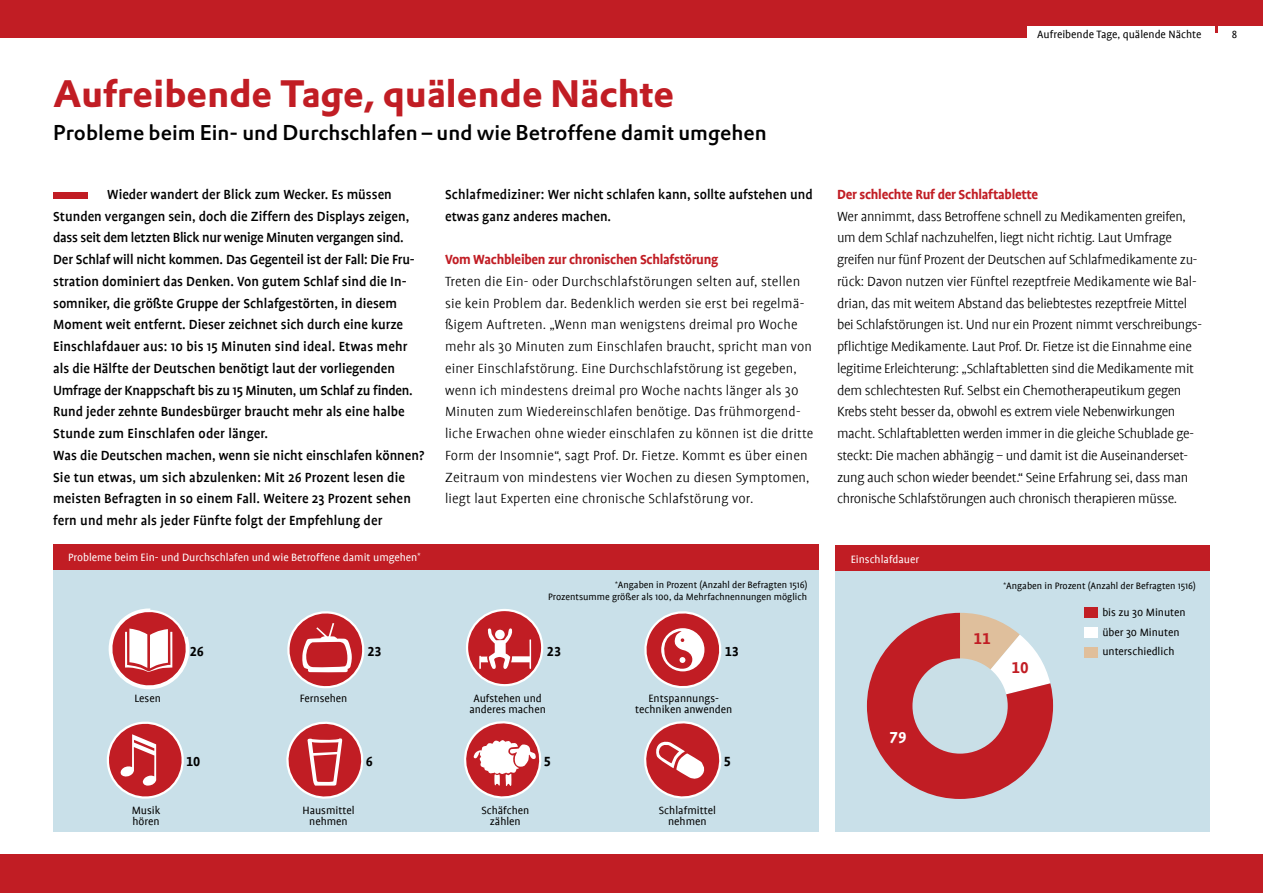
<style>
.page{position:relative;width:1263px;height:893px;background:#fff}
.page>*{position:absolute;margin:0;border:0;box-sizing:border-box;transform-origin:0 0}
.t1{font:700 37.5px "DTL Prokyon T";color:#c11d24}
.t2{font:21px "DTL Prokyon ST Medium";color:#000}
.t3{font:700 18px "Profile NO";color:#c11d24}
.t4{font:700 18px "Profile NO";color:#fff}
.t5{font:500 15px/21.8px "Profile";color:#000}
.t6{font:300 15px/21.8px "Profile";letter-spacing:-.02em;color:#000}
.t7{font:300 15px/21.8px "Profile";letter-spacing:.01em;color:#000}
.t8{font:700 15px "Profile";letter-spacing:-.02em;color:#c11d24}
.t9{font:700 15px "Profile NO";color:#000}
.t10{font:12px/10.5px "Profile";color:#000;text-align:center}
.t11{font:12px "Profile";color:#fff}
.t12{font:10.5px/12.1px "Profile";color:#000;text-align:right}
</style>
<div class="page">
<div style="left:53px;top:193px;width:34px;height:6px;background:#c11d24"></div>
<div style="left:0;top:26px;width:1026px;height:12px;background:#c11d24"></div>
<svg style="left:1215px;top:26px;width:3px;height:7px"></svg>
<div style="left:0;top:855px;width:1263px;height:38px;background:#c11d24"></div>
<div style="left:0;top:0;width:1263px;height:26px;background:#c11d24"></div>
<div style="left:53px;top:564px;width:765px;height:268px;background:#c9e0e9"></div>
<div style="left:836px;top:564px;width:374px;height:268px;background:#c9e0e9"></div>
<div style="left:53px;top:544px;width:765px;height:26px;background:#c11d24"></div>
<svg style="left:108px;top:608px;width:82px;height:82px"></svg>
<svg style="left:106px;top:721px;width:78px;height:78px"></svg>
<svg style="left:287px;top:611px;width:78px;height:78px"></svg>
<svg style="left:286px;top:721px;width:78px;height:78px"></svg>
<svg style="left:466px;top:609px;width:77px;height:77px"></svg>
<svg style="left:464px;top:721px;width:78px;height:78px"></svg>
<svg style="left:644px;top:611px;width:78px;height:78px"></svg>
<svg style="left:644px;top:721px;width:78px;height:78px"></svg>
<svg style="left:867px;top:613px;width:186px;height:186px"></svg>
<div style="left:836px;top:545px;width:374px;height:26px;background:#c11d24"></div>
<div style="left:912px;top:658px;width:96px;height:96px;background:#c9dfe7;border-radius:50%"></div>
<div style="left:1084px;top:608px;width:14px;height:10px;background:#c11e24"></div>
<div style="left:1084px;top:627px;width:14px;height:11px;background:#fff"></div>
<div style="left:1084px;top:647px;width:14px;height:10px;background:#e0bf9b"></div>
<h1 class="t1" style="left:53px;top:68px;width:623px">Aufreibende Tage, quälende Nächte</h1>
<h2 class="t2" style="left:53px;top:118px;width:715px">Probleme beim Ein- und Durchschlafen – und wie Betroffene damit umgehen</h2>
<p class="t5" style="left:53px;top:183px;width:373px;text-indent:54px">Wieder wandert der Blick zum Wecker. Es müssen Stunden vergangen sein, doch die Ziffern des Displays zeigen, dass seit dem letzten Blick nur wenige Minuten vergangen sind.<br>Der Schlaf will nicht kommen. Das Gegenteil ist der Fall: Die Fru&shy;stration dominiert das Denken. Von gutem Schlaf sind die In&shy;somniker, die größte Gruppe der Schlafgestörten, in diesem Moment weit entfernt. Dieser zeichnet sich durch eine kurze Einschlafdauer aus: 10 bis 15 Minuten sind ideal. Etwas mehr als die Hälfte der Deutschen benötigt laut der vorliegenden Umfrage der Knappschaft bis zu 15 Minuten, um Schlaf zu finden.<br>Rund jeder zehnte Bundesbürger braucht mehr als eine halbe Stunde zum Einschlafen oder länger.<br>Was die Deutschen machen, wenn sie nicht einschlafen können?<br>Sie tun etwas, um sich abzulenken: Mit 26 Prozent lesen die meisten Befragten in so einem Fall. Weitere 23 Prozent sehen fern und mehr als jeder Fünfte folgt der Empfehlung der</p>
<p class="t5" style="left:445px;top:183px;width:369px">Schlafmediziner: Wer nicht schlafen kann, sollte aufstehen und etwas ganz anderes machen.</p>
<p class="t8" style="left:445px;top:251px;width:275px">Vom Wachbleiben zur chronischen Schlafstörung</p>
<p class="t7" style="left:445px;top:271px;width:370px">Treten die Ein- oder Durchschlafstörungen selten auf, stellen sie kein Problem dar. Bedenklich werden sie erst bei regelmä&shy;ßigem Auftreten. „Wenn man wenigstens dreimal pro Woche mehr als 30 Minuten zum Einschlafen braucht, spricht man von einer Einschlafstörung. Eine Durchschlafstörung ist gegeben, wenn ich mindestens dreimal pro Woche nachts länger als 30<br>Minuten zum Wiedereinschlafen benötige. Das frühmorgend&shy;liche Erwachen ohne wieder einschlafen zu können ist die dritte Form der Insomnie“, sagt Prof. Dr. Fietze. Kommt es über einen Zeitraum von mindestens vier Wochen zu diesen Symptomen, liegt laut Experten eine chronische Schlafstörung vor.</p>
<p class="t11" style="left:68px;top:551px;width:354px">Probleme beim Ein- und Durchschlafen und wie Betroffene damit umgehen<sup>*</sup></p>
<p class="t12" style="left:548px;top:579px;width:261px"><sup>*</sup>Angaben in Prozent (Anzahl der Befragten 1516)<br>Prozentsumme größer als 100, da Mehrfachnennungen möglich</p>
<p class="t9" style="left:190px;top:644px;width:16px">26</p>
<p class="t9" style="left:367px;top:644px;width:16px">23</p>
<p class="t9" style="left:547px;top:644px;width:16px">23</p>
<p class="t9" style="left:725px;top:644px;width:16px">13</p>
<p class="t10" style="left:134px;top:693px;width:28px">Lesen</p>
<p class="t10" style="left:300px;top:693px;width:49px">Fernsehen</p>
<p class="t10" style="left:469px;top:693px;width:78px">Aufstehen und anderes machen</p>
<p class="t10" style="left:635px;top:693px;width:99px">Entspannungs&shy;techniken anwenden</p>
<p class="t9" style="left:186px;top:754px;width:16px">10</p>
<p class="t9" style="left:366px;top:754px;width:9px">6</p>
<p class="t9" style="left:544px;top:754px;width:9px">5</p>
<p class="t9" style="left:724px;top:754px;width:9px">5</p>
<p class="t10" style="left:132px;top:805px;width:30px;text-align:left">Musik hören</p>
<p class="t10" style="left:302px;top:805px;width:54px">Hausmittel nehmen</p>
<p class="t10" style="left:481px;top:805px;width:49px">Schäfchen zählen</p>
<p class="t10" style="left:659px;top:805px;width:59px">Schlafmittel nehmen</p>
<p class="t10" style="left:1037px;top:29px;width:166px">Aufreibende Tage, quälende Nächte</p>
<p class="t10" style="left:1232px;top:29px;width:7px">8</p>
<p class="t8" style="left:837px;top:186px;width:203px">Der schlechte Ruf der Schlaftablette</p>
<p class="t6" style="left:837px;top:205px;width:366px">Wer annimmt, dass Betroffene schnell zu Medikamenten greifen, um dem Schlaf nachzuhelfen, liegt nicht richtig. Laut Umfrage greifen nur fünf Prozent der Deutschen auf Schlafmedikamente zu&shy;rück: Davon nutzen vier Fünftel rezeptfreie Medikamente wie Bal&shy;drian, das mit weitem Abstand das beliebtestes rezeptfreie Mittel bei Schlafstörungen ist. Und nur ein Prozent nimmt verschreibungs&shy;pflichtige Medikamente. Laut Prof. Dr. Fietze ist die Einnahme eine legitime Erleichterung: „Schlaftabletten sind die Medikamente mit dem schlechtesten Ruf. Selbst ein Chemotherapeutikum gegen Krebs steht besser da, obwohl es extrem viele Nebenwirkungen macht. Schlaftabletten werden immer in die gleiche Schublade ge&shy;steckt: Die machen abhängig – und damit ist die Auseinanderset&shy;zung auch schon wieder beendet.“ Seine Erfahrung sei, dass man chronische Schlafstörungen auch chronisch therapieren müsse.</p>
<p class="t11" style="left:851px;top:553px;width:70px">Einschlafdauer</p>
<p class="t4" style="left:889px;top:729px;width:19px">79</p>
<p class="t3" style="left:974px;top:630px;width:19px">11</p>
<p class="t12" style="left:1003px;top:580px;width:194px"><sup>*</sup>Angaben in Prozent (Anzahl der Befragten 1516)</p>
<p class="t10" style="left:1102px;top:603px;width:85px;line-height:19.5px;text-align:left">bis zu 30 Minuten über 30 Minuten</p>
<p class="t3" style="left:1011px;top:659px;width:19px">10</p>
<p class="t10" style="left:1102px;top:646px;width:74px">unterschiedlich</p>
</div>
